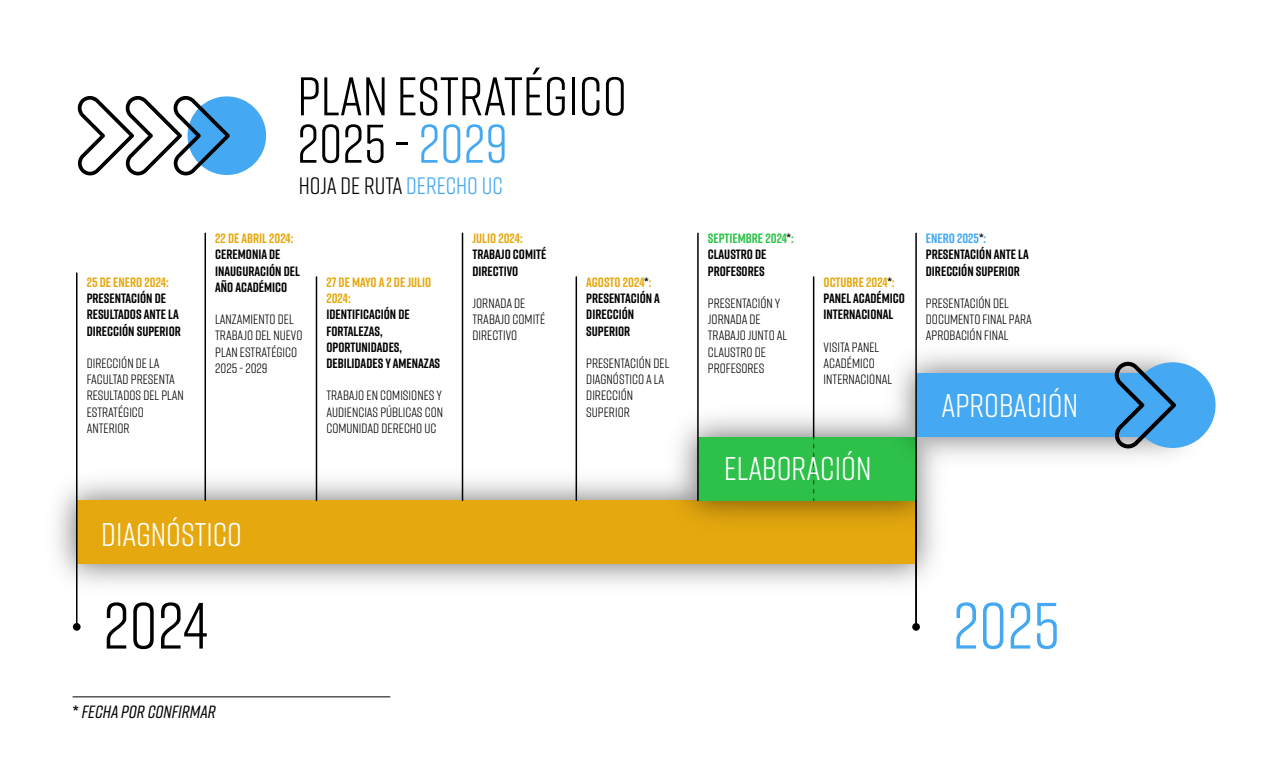
<style>
.page{position:relative;width:1276px;height:771px;background:#fff}
.page>*{position:absolute;margin:0;border:0;box-sizing:border-box;transform-origin:0 0}
.t1{font:65.18px "Rift";color:#000}
.t2{font:65.18px "Rift";color:#44a8f2}
.t3{font:54.22px "Rift";color:#000}
.t4{font:32.85px "Rift";color:#fff}
.t5{font:23.7px "Rift";color:#000}
.t6{font:italic 500 17.7px "Rift";color:#000}
.t7{font:13.5px/16.2px "Rift";color:#000}
.t8{font:700 13.5px/16.2px "Rift";color:#000}
.t9{font:700 13.5px/16.2px "Rift";color:#e5a80e}
.s1{color:#44a8f2}
.s2{color:#e5a80e}
.s3{color:#2dc149}
.s4{font-weight:700;font-style:normal}
</style>
<div class="page">
<img style="left:56px;top:460px;width:880px;height:145px">
<div style="left:77px;top:500px;width:839px;height:64px;background:#e5a80e"></div>
<img style="left:657px;top:396px;width:279px;height:145px">
<div style="left:698px;top:437px;width:218px;height:63px;background:#2dc149"></div>
<img style="left:875px;top:353px;width:341px;height:125px">
<div style="left:916px;top:373px;width:260px;height:64px;background:#44a8f2"></div>
<hr style="left:76px;top:273px;width:1px;height:354px;background:#000">
<div style="left:73px;top:623px;width:8px;height:8px;background:#000;border-radius:50%"></div>
<hr style="left:204px;top:233px;width:2px;height:267px;background:#000">
<hr style="left:575px;top:277px;width:2px;height:223px;background:#000">
<hr style="left:462px;top:233px;width:1px;height:267px;background:#000">
<hr style="left:813px;top:277px;width:1px;height:160px;background:#000">
<hr style="left:697px;top:233px;width:1px;height:267px;background:#000">
<svg style="left:813px;top:437px;width:1px;height:63px"></svg>
<hr style="left:915px;top:233px;width:2px;height:394px;background:#000">
<hr style="left:316px;top:277px;width:1px;height:223px;background:#000">
<div style="left:1130px;top:362px;width:85px;height:86px;background:#44a8f2;border-radius:50%"></div>
<svg style="left:1114px;top:362px;width:62px;height:86px"></svg>
<div style="left:912px;top:623px;width:8px;height:8px;background:#000;border-radius:50%"></div>
<div style="left:187px;top:96px;width:79px;height:79px;background:#44a8f2;border-radius:50%"></div>
<svg style="left:78px;top:96px;width:152px;height:79px"></svg>
<hr style="left:73px;top:696px;width:317px;height:1px;background:#000">
<h2 class="t3" style="left:297px;top:58px;width:331px">PLAN ESTRATÉGICO</h2>
<h2 class="t3" style="left:297px;top:106px;width:212px">2025 - <span class="s1">2029</span></h2>
<p class="t9" style="left:87px;top:274px;width:83px">25 DE ENERO 2024:</p>
<p class="t8" style="left:87px;top:290px;width:96px">PRESENTACIÓN DE<br>RESULTADOS ANTE LA<br>DIRECCIÓN SUPERIOR</p>
<p class="t7" style="left:87px;top:354px;width:99px">DIRECCIÓN DE LA<br>FACULTAD PRESENTA<br>RESULTADOS DEL PLAN<br>ESTRATÉGICO<br>ANTERIOR</p>
<h3 class="t5" style="left:299px;top:169px;width:205px">HOJA DE RUTA <span class="s1">DERECHO UC</span></h3>
<p class="t9" style="left:215px;top:230px;width:80px">22 DE ABRIL 2024:</p>
<p class="t8" style="left:215px;top:246px;width:86px">CEREMONIA DE<br>INAUGURACIÓN DEL<br>AÑO ACADÉMICO</p>
<p class="t7" style="left:215px;top:311px;width:89px">LANZAMIENTO DEL<br>TRABAJO DEL NUEVO<br>PLAN ESTRATÉGICO<br>2025 - 2029</p>
<p class="t9" style="left:326px;top:274px;width:106px">27 DE MAYO A 2 DE JULIO<br>2024:</p>
<p class="t8" style="left:326px;top:306px;width:115px">IDENTIFICACIÓN DE<br>FORTALEZAS,<br>OPORTUNIDADES,<br>DEBILIDADES Y AMENAZAS</p>
<p class="t7" style="left:326px;top:387px;width:118px;text-align:justify">TRABAJO EN COMISIONES Y AUDIENCIAS PÚBLICAS CON COMUNIDAD DERECHO UC</p>
<p class="t9" style="left:472px;top:230px;width:52px">JULIO 2024:</p>
<p class="t8" style="left:472px;top:246px;width:75px">TRABAJO COMITÉ<br>DIRECTIVO</p>
<p class="t7" style="left:472px;top:295px;width:74px">JORNADA DE<br>TRABAJO COMITÉ<br>DIRECTIVO</p>
<h3 class="t4" style="left:101px;top:511px;width:142px">DIAGNÓSTICO</h3>
<p class="t8" style="left:586px;top:274px;width:75px"><span class="s2">AGOSTO 2024</span>*<span class="s2">:<br></span>PRESENTACIÓN A<br>DIRECCIÓN<br>SUPERIOR</p>
<p class="t7" style="left:586px;top:354px;width:85px">PRESENTACIÓN DEL<br>DIAGNÓSTICO A LA<br>DIRECCIÓN<br>SUPERIOR</p>
<p class="t8" style="left:708px;top:230px;width:87px"><span class="s3">SEPTIEMBRE 2024</span>*<span class="s3">:<br></span>CLAUSTRO DE<br>PROFESORES</p>
<p class="t7" style="left:708px;top:295px;width:81px">PRESENTACIÓN Y<br>JORNADA DE<br>TRABAJO JUNTO AL<br>CLAUSTRO DE<br>PROFESORES</p>
<p class="t8" style="left:823px;top:274px;width:83px"><span class="s2">OCTUBRE 2024</span>*<span class="s2">:<br></span>PANEL ACADÉMICO<br>INTERNACIONAL</p>
<p class="t7" style="left:823px;top:338px;width:70px">VISITA PANEL<br>ACADÉMICO<br>INTERNACIONAL</p>
<h3 class="t4" style="left:724px;top:446px;width:149px">ELABORACIÓN</h3>
<p class="t8" style="left:926px;top:230px;width:104px"><span class="s1">ENERO 2025</span>*<span class="s1">:<br></span>PRESENTACIÓN ANTE LA<br>DIRECCIÓN SUPERIOR</p>
<p class="t7" style="left:926px;top:295px;width:108px">PRESENTACIÓN DEL<br>DOCUMENTO FINAL PARA<br>APROBACIÓN FINAL</p>
<h3 class="t4" style="left:941px;top:382px;width:138px">APROBACIÓN</h3>
<h1 class="t1" style="left:103px;top:580px;width:106px">2024</h1>
<h1 class="t2" style="left:953px;top:580px;width:108px">2025</h1>
<h3 class="t6" style="left:73px;top:699px;width:144px"><span class="s4">*</span> FECHA POR CONFIRMAR</h3>
</div>
